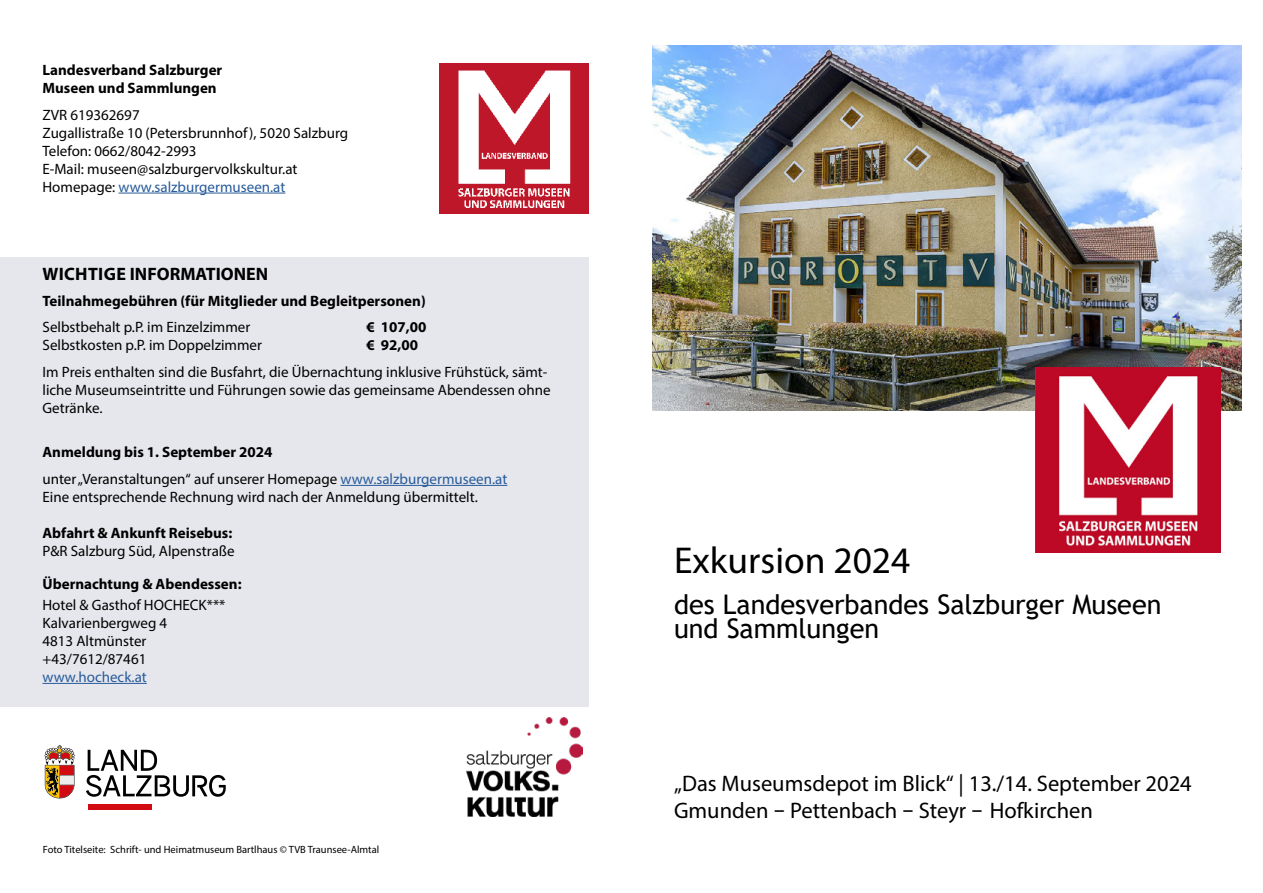
<style>
.page{position:relative;width:1263px;height:893px;background:#fff}
.page>*{position:absolute;margin:0;border:0;box-sizing:border-box;transform-origin:0 0}
.t1{font:37.5px "Myriad Pro";color:#000}
.t2{font:27px/24px "Trebuchet MS";color:#000}
.t3{font:22.5px/27px "Myriad Pro";color:#000}
.t4{font:700 18px "Myriad Pro";color:#000}
.t5{font:15px/18px "Myriad Pro";color:#000}
.t6{font:700 15px/18px "Myriad Pro";color:#000}
.t7{font:15px "Myriad Pro";color:#275b9b}
.t8{font:10.5px "Myriad Pro";color:#000}
.s1{color:#275b9b}
.s2{font-weight:700}
.s3{font-family:"Trebuchet MS"}
</style>
<div class="page">
<img style="left:653px;top:46px;width:589px;height:365px">
<img style="left:1035px;top:367px;width:185px;height:186px">
<div style="left:0;top:257px;width:589px;height:450px;background:#e6e7ed"></div>
<hr style="left:119px;top:193px;width:166px;height:1px;background:#275b9b">
<svg style="left:45px;top:745px;width:30px;height:53px"></svg>
<div style="left:88px;top:804px;width:63px;height:6px;background:#d20a11"></div>
<svg style="left:86px;top:750px;width:140px;height:47px"></svg>
<img style="left:466px;top:718px;width:117px;height:98px">
<img style="left:439px;top:64px;width:150px;height:149px">
<hr style="left:340px;top:485px;width:167px;height:1px;background:#275b9b">
<hr style="left:43px;top:683px;width:104px;height:1px;background:#275b9b">
<p class="t6" style="left:43px;top:60px;width:181px">Landesverband Salzburger<br>Museen und Sammlungen</p>
<p class="t5" style="left:43px;top:105px;width:307px">ZVR 619362697<br>Zugallistraße 10 (Petersbrunnhof), 5020 Salzburg Telefon: 0662/8042-2993<br>E-Mail: museen@salzburgervolkskultur.at Homepage: <span class="s1">www.salzburgermuseen.at</span></p>
<p class="t4" style="left:43px;top:263px;width:227px">WICHTIGE INFORMATIONEN</p>
<p class="t6" style="left:43px;top:291px;width:385px">Teilnahmegebühren (für Mitglieder und Begleitpersonen)</p>
<p class="t5" style="left:43px;top:318px;width:209px">Selbstbehalt p.P. im Einzelzimmer</p>
<p class="t6" style="left:367px;top:318px;width:61px">€ 107,00</p>
<p class="t5" style="left:43px;top:336px;width:221px">Selbstkosten p.P. im Doppelzimmer</p>
<p class="t6" style="left:367px;top:336px;width:53px">€ 92,00</p>
<p class="t5" style="left:43px;top:363px;width:510px">Im Preis enthalten sind die Busfahrt, die Übernachtung inklusive Frühstück, sämt&shy;liche Museumseintritte und Führungen sowie das gemeinsame Abendessen ohne<br>Getränke.</p>
<p class="t5" style="left:43px;top:439px;width:466px;line-height:26.5px"><span class="s2">Anmeldung bis 1. September 2024<br></span>unter „Veranstaltungen“ auf unserer Homepage <span class="s1">www.salzburgermuseen.at</span></p>
<p class="t5" style="left:43px;top:488px;width:437px">Eine entsprechende Rechnung wird nach der Anmeldung übermittelt.</p>
<p class="t6" style="left:43px;top:523px;width:191px">Abfahrt &amp; Ankunft Reisebus:</p>
<p class="t5" style="left:43px;top:542px;width:194px">P&amp;R Salzburg Süd, Alpenstraße</p>
<p class="t6" style="left:43px;top:574px;width:201px">Übernachtung &amp; Abendessen:</p>
<p class="t5" style="left:43px;top:596px;width:184px">Hotel &amp; Gasthof HOCHECK***<br>Kalvarienbergweg 4<br>4813 Altmünster +43/7612/87461</p>
<p class="t7" style="left:43px;top:668px;width:106px">www.hocheck.at</p>
<p class="t8" style="left:43px;top:843px;width:338px">Foto Titelseite: Schrift- und Heimatmuseum Bartlhaus © TVB Traunsee-Almtal</p>
<h1 class="t1" style="left:674px;top:537px;width:238px">Exkursion 2024</h1>
<h2 class="t2" style="left:674px;top:592px;width:489px">des Landesverbandes Salzburger Museen und Sammlungen</h2>
<h3 class="t3" style="left:674px;top:770px;width:519px">„Das Museumsdepot im Blick“ | 13./14. September 2024<br>Gmunden <span class="s3">−</span> Pettenbach <span class="s3">−</span> Steyr <span class="s3">−</span> Hofkirchen</h3>
</div>
